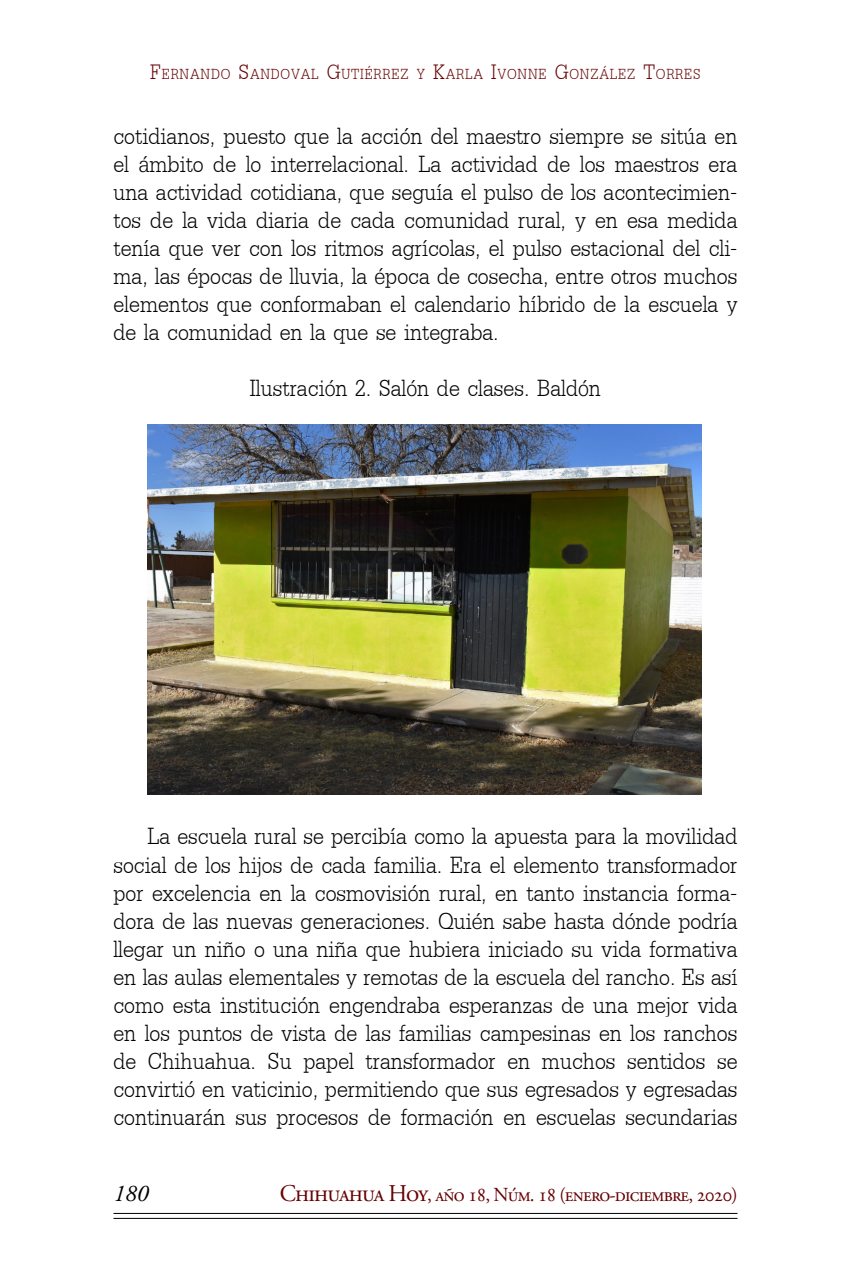
<style>
.page{position:relative;width:851px;height:1265px;background:#fff}
.page>*{position:absolute;margin:0;border:0;box-sizing:border-box;transform-origin:0 0}
.t1{font:34.6px/28px "Dillenia UPC";color:#000;text-align:justify}
.t2{font:italic 24px "Adobe Garamond Pro";color:#000}
.t3{font:21.6px "Dillenia UPC";letter-spacing:.035em;color:#660002}
.t4{font:19.8px "Adobe Garamond Pro";letter-spacing:-.04em;color:#660002}
.s1{font-size:30.8px}
.s2{font-size:24px}
</style>
<div class="page">
<hr style="left:113px;top:1212px;width:624px;height:1px;background:#000">
<hr style="left:113px;top:1217px;width:624px;height:1px;background:#000">
<img style="left:147px;top:424px;width:554px;height:370px">
<p class="t3" style="left:150px;top:59px;width:550px"><span class="s1">F</span>ernando <span class="s1">S</span>andoval <span class="s1">G</span>utiérrez y <span class="s1">K</span>arla <span class="s1">I</span>vonne <span class="s1">G</span>onzález <span class="s1">T</span>orres</p>
<p class="t1" style="left:113px;top:122px;width:625px">cotidianos, puesto que la acción del maestro siempre se sitúa en el ámbito de lo interrelacional. La actividad de los maestros era una actividad cotidiana, que seguía el pulso de los acontecimien&shy;tos de la vida diaria de cada comunidad rural, y en esa medida tenía que ver con los ritmos agrícolas, el pulso estacional del cli&shy;ma, las épocas de lluvia, la época de cosecha, entre otros muchos elementos que conformaban el calendario híbrido de la escuela y de la comunidad en la que se integraba.</p>
<p class="t1" style="left:250px;top:374px;width:352px">Ilustración 2. Salón de clases. Baldón</p>
<p class="t1" style="left:113px;top:822px;width:625px;text-indent:34px">La escuela rural se percibía como la apuesta para la movilidad social de los hijos de cada familia. Era el elemento transformador por excelencia en la cosmovisión rural, en tanto instancia forma&shy;dora de las nuevas generaciones. Quién sabe hasta dónde podría llegar un niño o una niña que hubiera iniciado su vida formativa en las aulas elementales y remotas de la escuela del rancho. Es así como esta institución engendraba esperanzas de una mejor vida en los puntos de vista de las familias campesinas en los ranchos de Chihuahua. Su papel transformador en muchos sentidos se convirtió en vaticinio, permitiendo que sus egresados y egresadas continuarán sus procesos de formación en escuelas secundarias</p>
<p class="t2" style="left:113px;top:1178px;width:36px">180</p>
<p class="t4" style="left:280px;top:1182px;width:459px"><span class="s2">Chihuahua Hoy</span>, año 18, Núm. 18 (enero-diciembre, 2020)</p>
</div>
